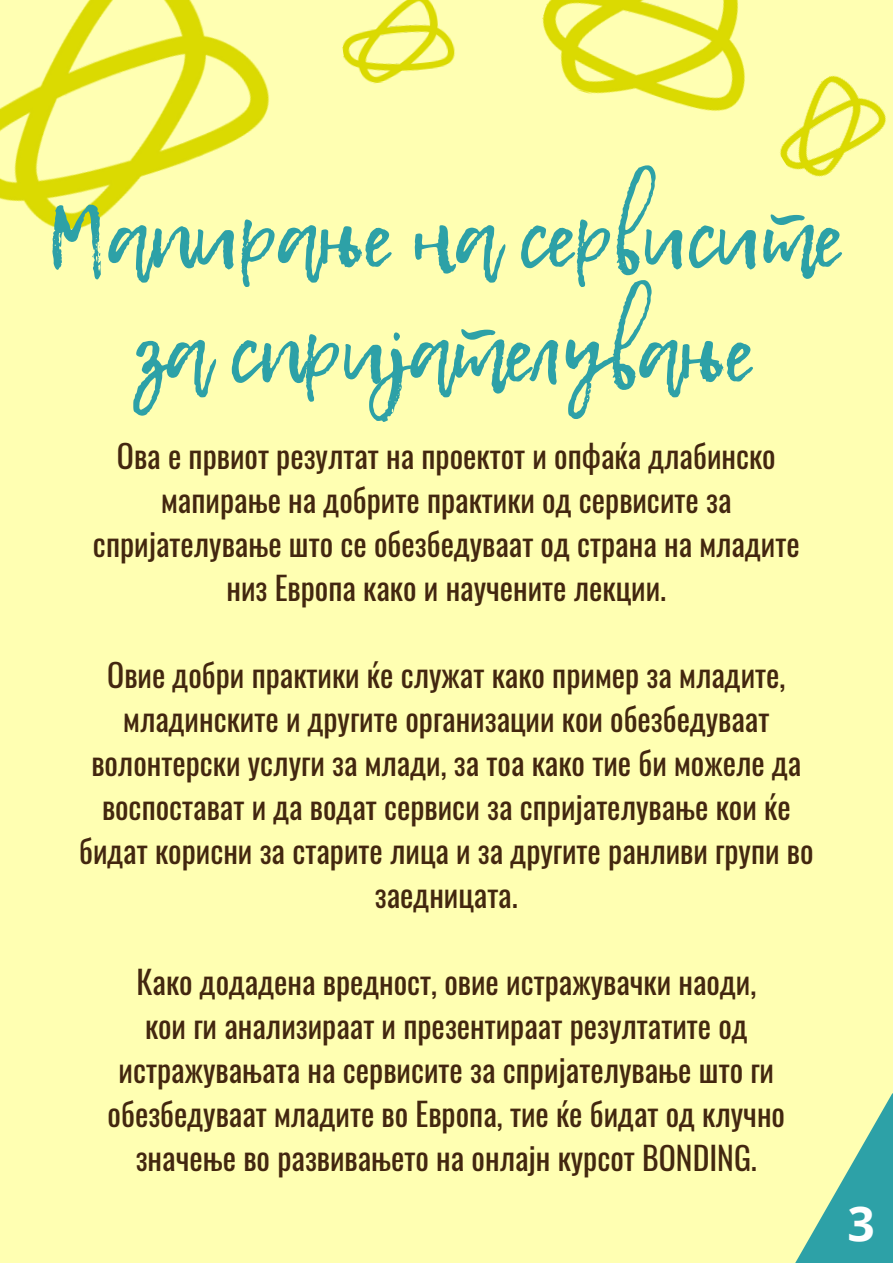
<style>
.page{position:relative;width:893px;height:1264px;background:#fff}
.page>*{position:absolute;margin:0;border:0;box-sizing:border-box;transform-origin:0 0}
.t1{font:82.5px/114.6px "Lemon Tuesday";color:#2da1a7;text-align:center}
.t2{font:700 48px "Open Sans";color:#fff}
.t3{font:31.65px/43.8px "Oswald";color:#43270f;text-align:center}
</style>
<div class="page">
<div style="left:0;top:0;width:892px;height:1262px;background:#ffffb2"></div>
<img style="left:0;top:0;width:270px;height:230px">
<img style="left:542px;top:0;width:203px;height:111px">
<img style="left:780px;top:75px;width:106px;height:102px">
<img style="left:342px;top:0;width:113px;height:84px">
<svg style="left:796px;top:1094px;width:96px;height:168px"></svg>
<h1 class="t1" style="left:47px;top:181px;width:795px">Мапирање на сервисите за спријателување</h1>
<p class="t3" style="left:93px;top:433px;width:708px">Oва е првиот резултат на проектот и опфаќа длабинско мапирање на добрите практики од сервисите за спријателување што се обезбедуваат од страна на младите низ Европа како и научените лекции.</p>
<p class="t3" style="left:79px;top:652px;width:735px">Oвие добри практики ќе служат како пример за младите, младинските и другите организации кои обезбедуваат волонтерски услуги за млади, за тоа како тие би можеле да воспостават и да водат сервиси за спријателување кои ќе бидат корисни за старите лица и за другите ранливи групи во заедницата.</p>
<p class="t3" style="left:108px;top:959px;width:678px">Како додадена вредност, овие истражувачки наоди,<br>кои ги анализираат и презентираат резултатите од истражувањата на сервисите за спријателување што ги обезбедуваат младите во Европа, тие ќе бидат од клучно значење во развивањето на онлајн курсот BONDING.</p>
<h2 class="t2" style="left:847px;top:1189px;width:29px">3</h2>
</div>
